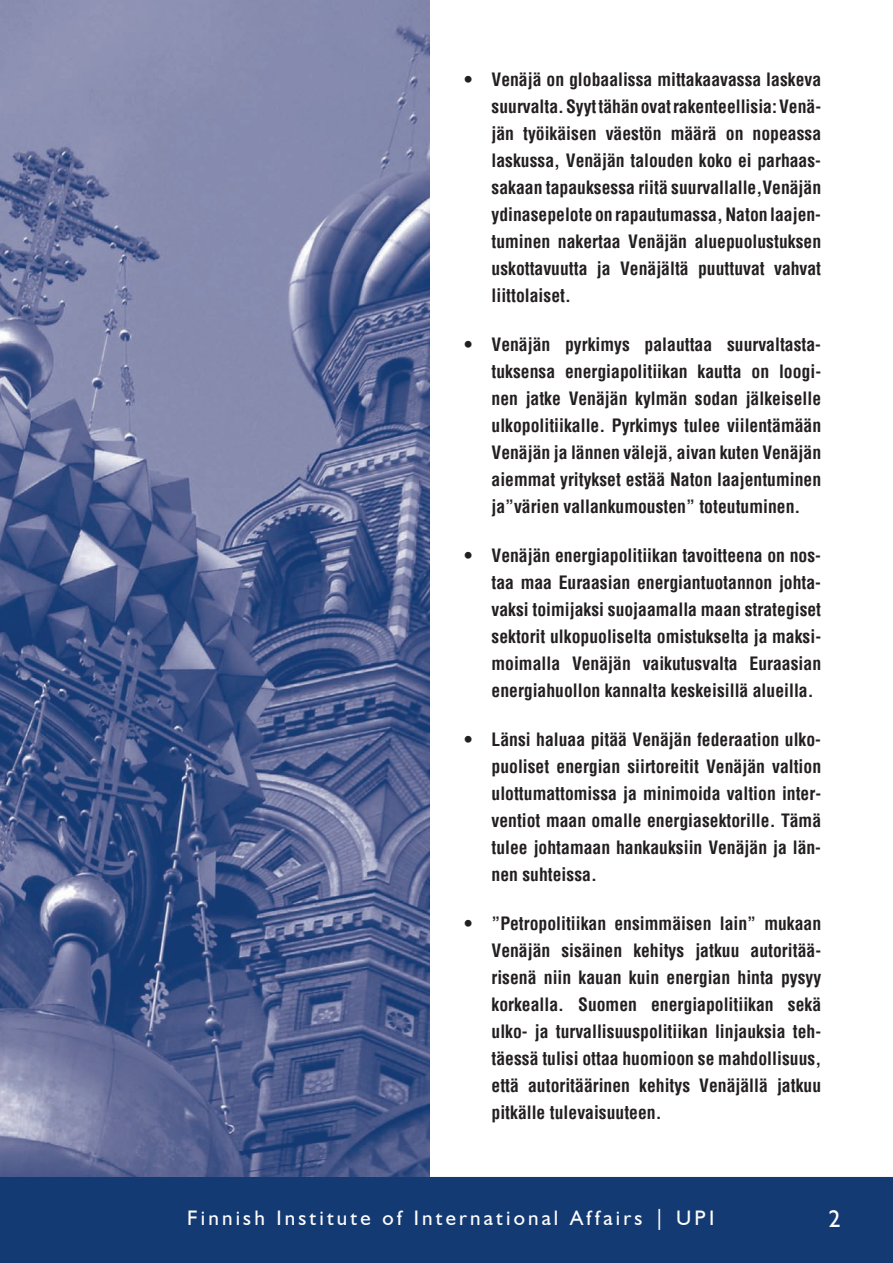
<style>
.page{position:relative;width:893px;height:1263px;background:#fff}
.page>*{position:absolute;margin:0;border:0;box-sizing:border-box;transform-origin:0 0}
.t1{font:24px "Humanist 521 BT";color:#fff}
.t2{font:21px "Humanist 521 BT";letter-spacing:.15em;color:#fdfdfd}
.t3{font:700 condensed 18px/27px "Helvetica";color:#231f20;text-align:justify}
</style>
<div class="page">
<div style="left:0;top:1177px;width:892px;height:86px;background:#143a73"></div>
<img style="left:0;top:0;width:430px;height:1177px">
<p class="t3" style="left:464px;top:65px;width:9px">•</p>
<p class="t3" style="left:464px;top:330px;width:9px">•</p>
<p class="t3" style="left:464px;top:542px;width:9px">•</p>
<p class="t3" style="left:464px;top:726px;width:9px">•</p>
<p class="t3" style="left:464px;top:910px;width:9px">•</p>
<p class="t3" style="left:491px;top:65px;width:331px">Venäjä on globaalissa mittakaavassa laskeva suurvalta. Syyt tähän ovat rakenteellisia: Venä&shy;jän työikäisen väestön määrä on nopeassa laskussa, Venäjän talouden koko ei parhaas&shy;sakaan tapauksessa riitä suurvallalle,Venäjän ydinasepelote on rapautumassa, Naton laajen&shy;tuminen nakertaa Venäjän aluepuolustuksen uskottavuutta ja Venäjältä puuttuvat vahvat liittolaiset.</p>
<p class="t3" style="left:491px;top:330px;width:331px">Venäjän pyrkimys palauttaa suurvaltasta&shy;tuksensa energiapolitiikan kautta on loogi&shy;nen jatke Venäjän kylmän sodan jälkeiselle ulkopolitiikalle. Pyrkimys tulee viilentämään Venäjän ja lännen välejä, aivan kuten Venäjän aiemmat yritykset estää Naton laajentuminen ja”värien vallankumousten” toteutuminen.</p>
<p class="t3" style="left:491px;top:542px;width:331px">Venäjän energiapolitiikan tavoitteena on nos&shy;taa maa Euraasian energiantuotannon johta&shy;vaksi toimijaksi suojaamalla maan strategiset sektorit ulkopuoliselta omistukselta ja maksi&shy;moimalla Venäjän vaikutusvalta Euraasian energiahuollon kannalta keskeisillä alueilla.</p>
<p class="t3" style="left:491px;top:726px;width:331px">Länsi haluaa pitää Venäjän federaation ulko&shy;puoliset energian siirtoreitit Venäjän valtion ulottumattomissa ja minimoida valtion inter&shy;ventiot maan omalle energiasektorille. Tämä tulee johtamaan hankauksiin Venäjän ja län&shy;nen suhteissa.</p>
<p class="t3" style="left:491px;top:910px;width:331px">”Petropolitiikan ensimmäisen lain” mukaan Venäjän sisäinen kehitys jatkuu autoritää&shy;risenä niin kauan kuin energian hinta pysyy korkealla. Suomen energiapolitiikan sekä ulko- ja turvallisuuspolitiikan linjauksia teh&shy;täessä tulisi ottaa huomioon se mahdollisuus, että autoritäärinen kehitys Venäjällä jatkuu pitkälle tulevaisuuteen.</p>
<p class="t2" style="left:187px;top:1205px;width:528px">Finnish Institute of International Affairs | UPI</p>
<h1 class="t1" style="left:828px;top:1204px;width:14px">2</h1>
</div>
